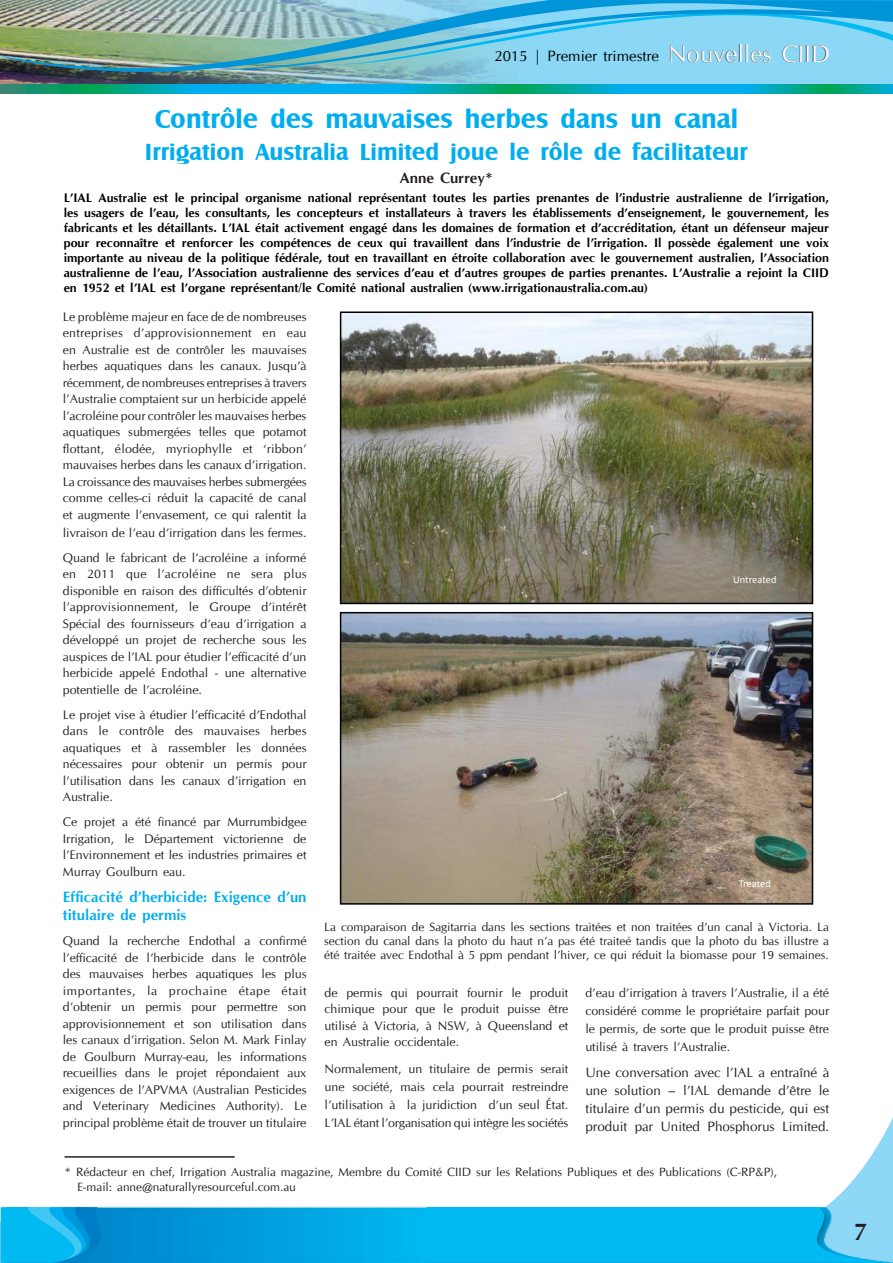
<style>
.page{position:relative;width:893px;height:1263px;background:#fff}
.page>*{position:absolute;margin:0;border:0;box-sizing:border-box;transform-origin:0 0}
.t1{font:700 27px "Castle T";color:#00aeef}
.t2{font:700 24px "Castle T";color:#00aeef}
.t3{font:700 24px "CG Omega";color:#231f20}
.t4{font:700 15px/18px "CG Omega";color:#00aeef}
.t5{font:15px "CG Omega";color:#000}
.t6{font:700 15px "CG Omega";color:#231f20}
.t7{font:13.5px/18px "CG Omega";color:#231f20;text-align:justify}
.t8{font:12.45px/16.5px "CG Omega";color:#231f20;text-align:justify}
.t9{font:700 12.45px/15px "CG Omega";color:#000;text-align:justify}
.t10{font:12px/14.4px "CG Omega";color:#231f20}
.t11{font:10.5px "Calibri";letter-spacing:-.01em;color:#fff}
.s1{font-size:24px;color:#231f20}
</style>
<div class="page">
<img style="left:0;top:74px;width:893px;height:11px">
<img style="left:3px;top:0;width:890px;height:74px">
<svg style="left:320px;top:0;width:573px;height:65px;background:#6cc6e8"></svg>
<svg style="left:0;top:0;width:3px;height:74px"></svg>
<svg style="left:0;top:1207px;width:1px;height:56px"></svg>
<svg style="left:1px;top:85px;width:892px;height:9px;background:#02a8b5"></svg>
<svg style="left:64px;top:1117px;width:829px;height:89px"></svg>
<svg style="left:1px;top:1207px;width:890px;height:56px;background:#10bcf0"></svg>
<img style="left:137px;top:1207px;width:290px;height:56px">
<svg style="left:16px;top:1207px;width:121px;height:56px;background:#07a0de"></svg>
<hr style="left:65px;top:1156px;width:170px;height:1px;background:#231f20">
<img style="left:343px;top:314px;width:467px;height:287px">
<div style="left:340px;top:311px;width:473px;height:293px;border:2px solid #000"></div>
<img style="left:343px;top:615px;width:467px;height:287px">
<div style="left:340px;top:612px;width:473px;height:293px;border:2px solid #000"></div>
<p class="t5" style="left:494px;top:47px;width:336px">2015 | Premier trimestre <span class="s1">Nouvelles CIID</span></p>
<h1 class="t1" style="left:155px;top:104px;width:585px">Contrôle des mauvaises herbes dans un canal</h1>
<h2 class="t2" style="left:145px;top:139px;width:605px">Irrigation Australia Limited joue le rôle de facilitateur</h2>
<p class="t6" style="left:400px;top:168px;width:95px">Anne Currey*</p>
<p class="t9" style="left:64px;top:190px;width:767px">L’IAL Australie est le principal organisme national représentant toutes les parties prenantes de l’industrie australienne de l’irrigation, les usagers de l’eau, les consultants, les concepteurs et installateurs à travers les établissements d’enseignement, le gouvernement, les fabricants et les détaillants. L’IAL était activement engagé dans les domaines de formation et d’accréditation, étant un défenseur majeur pour reconnaître et renforcer les compétences de ceux qui travaillent dans l’industrie de l’irrigation. Il possède également une voix importante au niveau de la politique fédérale, tout en travaillant en étroite collaboration avec le gouvernement australien, l’Association australienne de l’eau, l’Association australienne des services d’eau et d’autres groupes de parties prenantes. L’Australie a rejoint la CIID en 1952 et l’IAL est l’organe représentant/le Comité national australien (www.irrigationaustralia.com.au)</p>
<p class="t8" style="left:63px;top:308px;width:245px">Le problème majeur en face de de nombreuses entreprises d’approvisionnement en eau en Australie est de contrôler les mauvaises herbes aquatiques dans les canaux. Jusqu’à récemment, de nombreuses entreprises à travers l’Australie comptaient sur un herbicide appelé l’acroléine pour contrôler les mauvaises herbes aquatiques submergées telles que potamot flottant, élodée, myriophylle et ‘ribbon’ mauvaises herbes dans les canaux d’irrigation.<br>La croissance des mauvaises herbes submergées comme celles-ci réduit la capacité de canal et augmente l’envasement, ce qui ralentit la</p>
<p class="t8" style="left:63px;top:520px;width:245px;line-height:25px">livraison de l’eau d’irrigation dans les fermes.<br>Quand le fabricant de l’acroléine a informé</p>
<p class="t8" style="left:63px;top:566px;width:245px">en 2011 que l’acroléine ne sera plus disponible en raison des difficultés d’obtenir l’approvisionnement, le Groupe d’intérêt Spécial des fournisseurs d’eau d’irrigation a développé un projet de recherche sous les auspices de l’IAL pour étudier l’efficacité d’un herbicide appelé Endothal - une alternative potentielle de l’acroléine.</p>
<p class="t8" style="left:63px;top:706px;width:245px">Le projet vise à étudier l’efficacité d’Endothal dans le contrôle des mauvaises herbes aquatiques et à rassembler les données nécessaires pour obtenir un permis pour l’utilisation dans les canaux d’irrigation en Australie.</p>
<p class="t8" style="left:63px;top:814px;width:245px">Ce projet a été financé par Murrumbidgee Irrigation, le Département victorienne de l’Environnement et les industries primaires et Murray Goulburn eau.</p>
<p class="t4" style="left:63px;top:888px;width:245px">Efficacité d’herbicide: Exigence d’un titulaire de permis</p>
<p class="t8" style="left:63px;top:933px;width:245px">Quand la recherche Endothal a confirmé l’efficacité de l’herbicide dans le contrôle des mauvaises herbes aquatiques les plus importantes, la prochaine étape était d’obtenir un permis pour permettre son approvisionnement et son utilisation dans les canaux d’irrigation. Selon M. Mark Finlay de Goulburn Murray-eau, les informations recueillies dans le projet répondaient aux exigences de l’APVMA (Australian Pesticides and Veterinary Medicines Authority). Le principal problème était de trouver un titulaire</p>
<p class="t11" style="left:733px;top:572px;width:45px">Untreated</p>
<p class="t11" style="left:739px;top:876px;width:34px">Treated</p>
<p class="t10" style="left:324px;top:919px;width:506px;text-align:justify">La comparaison de Sagitarria dans les sections traitées et non traitées d’un canal à Victoria. La section du canal dans la photo du haut n’a pas été traiteé tandis que la photo du bas illustre a été traitée avec Endothal à 5 ppm pendant l’hiver, ce qui réduit la biomasse pour 19 semaines.</p>
<p class="t8" style="left:325px;top:984px;width:245px">de permis qui pourrait fournir le produit chimique pour que le produit puisse être utilisé à Victoria, à NSW, à Queensland et en Australie occidentale.</p>
<p class="t8" style="left:325px;top:1060px;width:245px;line-height:18px">Normalement, un titulaire de permis serait une société, mais cela pourrait restreindre l’utilisation à la juridiction d’un seul État.<br>L’IAL étant l’organisation qui intègre les sociétés</p>
<p class="t8" style="left:585px;top:984px;width:245px;line-height:18px">d’eau d’irrigation à travers l’Australie, il a été considéré comme le propriétaire parfait pour le permis, de sorte que le produit puisse être utilisé à travers l’Australie.</p>
<p class="t7" style="left:585px;top:1064px;width:245px">Une conversation avec l’IAL a entraîné à une solution – l’IAL demande d’être le titulaire d’un permis du pesticide, qui est produit par United Phosphorus Limited.</p>
<p class="t10" style="left:77px;top:1165px;width:701px;text-indent:-13px">* Rédacteur en chef, Irrigation Australia magazine, Membre du Comité CIID sur les Relations Publiques et des Publications (C-RP&amp;P),<br>E-mail: anne@naturallyresourceful.com.au</p>
<h2 class="t3" style="left:854px;top:1216px;width:15px">7</h2>
</div>
